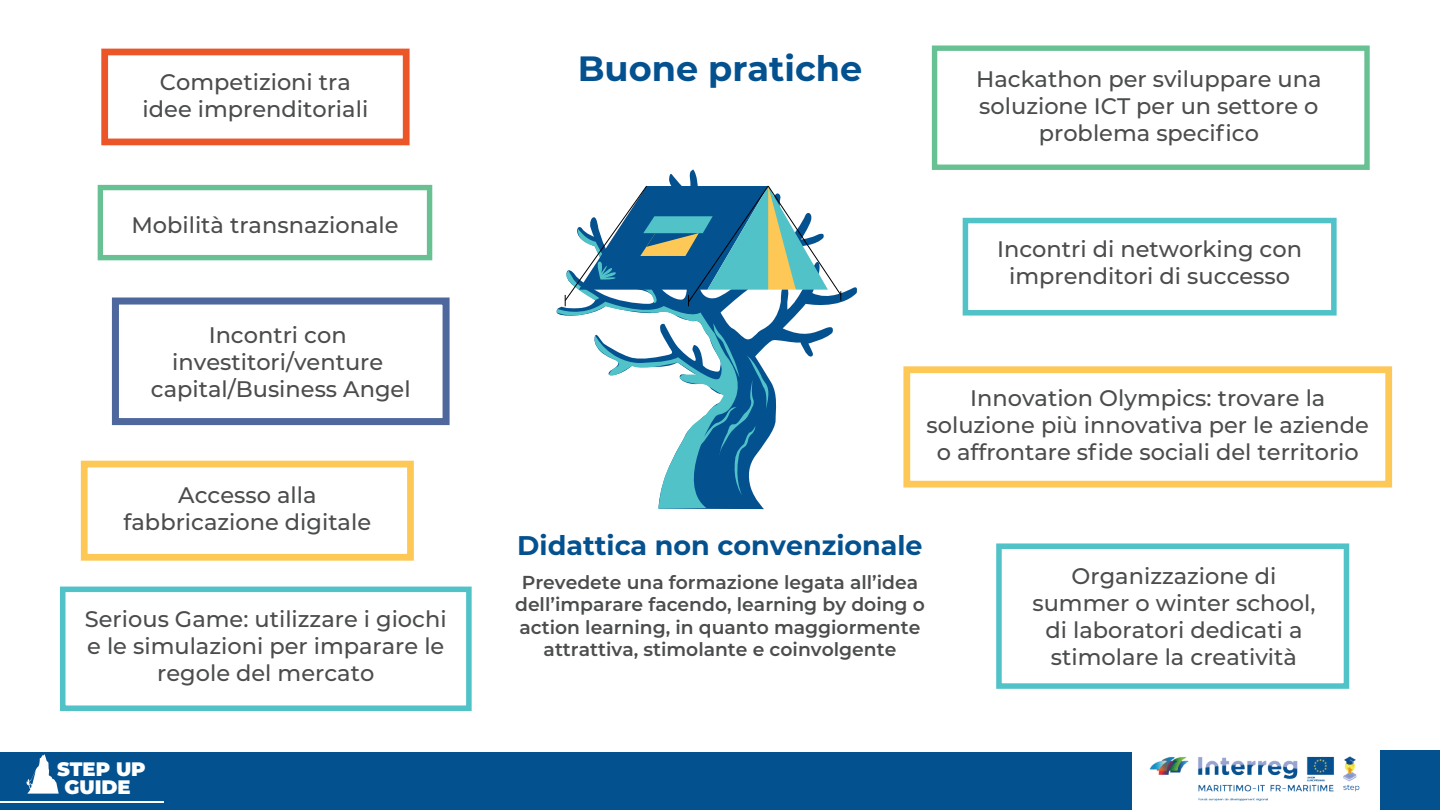
<style>
.page{position:relative;width:1440px;height:810px;background:#fff}
.page>*{position:absolute;margin:0;border:0;box-sizing:border-box;transform-origin:0 0}
.t1{font:700 35.1px "Montserrat";color:#045190}
.t2{font:700 27px "Montserrat";color:#045190}
.t3{font:500 22.5px/27px "Montserrat";color:#4b4c4d;text-align:center}
.t4{font:900 19.5px/17.6px "Montserrat";color:#fff;text-align:center}
.t5{font:600 18.75px/22.5px "Montserrat";color:#4b4c4d;text-align:center}
</style>
<div class="page">
<img style="left:1149px;top:687px;width:211px;height:114px">
<div style="left:0;top:752px;width:1132px;height:58px;background:#045190"></div>
<div style="left:1380px;top:750px;width:60px;height:60px;background:#045190"></div>
<svg style="left:26px;top:754px;width:33px;height:40px"></svg>
<hr style="left:0;top:801px;width:163px;height:2px;background:#fff">
<svg style="left:557px;top:185px;width:285px;height:324px"></svg>
<div style="left:60px;top:587px;width:412px;height:124px;border:6px solid #51c3c8"></div>
<div style="left:101px;top:49px;width:309px;height:96px;border:7px solid #ec5528"></div>
<div style="left:98px;top:185px;width:334px;height:75px;border:5px solid #68c193"></div>
<div style="left:932px;top:45px;width:438px;height:125px;border:5px solid #68c193"></div>
<div style="left:963px;top:218px;width:374px;height:98px;border:6px solid #51c3c8"></div>
<div style="left:996px;top:543px;width:353px;height:146px;border:6px solid #51c3c8"></div>
<div style="left:903px;top:366px;width:489px;height:122px;border:7px solid #fec856"></div>
<div style="left:112px;top:298px;width:338px;height:127px;border:7px solid #4e689d"></div>
<div style="left:81px;top:461px;width:333px;height:100px;border:7px solid #fec856"></div>
<p class="t3" style="left:143px;top:68px;width:227px">Competizioni tra idee imprenditoriali</p>
<p class="t3" style="left:131px;top:211px;width:269px">Mobilità transnazionale</p>
<p class="t3" style="left:151px;top:320px;width:261px">Incontri con investitori/venture capital/Business Angel</p>
<p class="t3" style="left:124px;top:481px;width:249px">Accesso alla fabbricazione digitale</p>
<p class="t3" style="left:85px;top:605px;width:363px">Serious Game: utilizzare i giochi e le simulazioni per imparare le regole del mercato</p>
<p class="t4" style="left:57px;top:759px;width:90px">STEP UP<br>GUIDE</p>
<h1 class="t1" style="left:578px;top:43px;width:286px">Buone pratiche</h1>
<p class="t3" style="left:976px;top:65px;width:347px">Hackathon per sviluppare una soluzione ICT per un settore o problema specifico</p>
<p class="t3" style="left:997px;top:235px;width:306px">Incontri di networking con imprenditori di successo</p>
<p class="t3" style="left:927px;top:384px;width:444px">Innovation Olympics: trovare la soluzione più innovativa per le aziende o affrontare sfide sociali del territorio</p>
<p class="t2" style="left:517px;top:526px;width:407px">Didattica non convenzionale</p>
<p class="t5" style="left:515px;top:570px;width:411px">Prevedete una formazione legata all’idea dell’imparare facendo, learning by doing o action learning, in quanto maggiormente attrattiva, stimolante e coinvolgente</p>
<p class="t3" style="left:1032px;top:561px;width:285px">Organizzazione di summer o winter school, di laboratori dedicati a stimolare la creatività</p>
</div>
